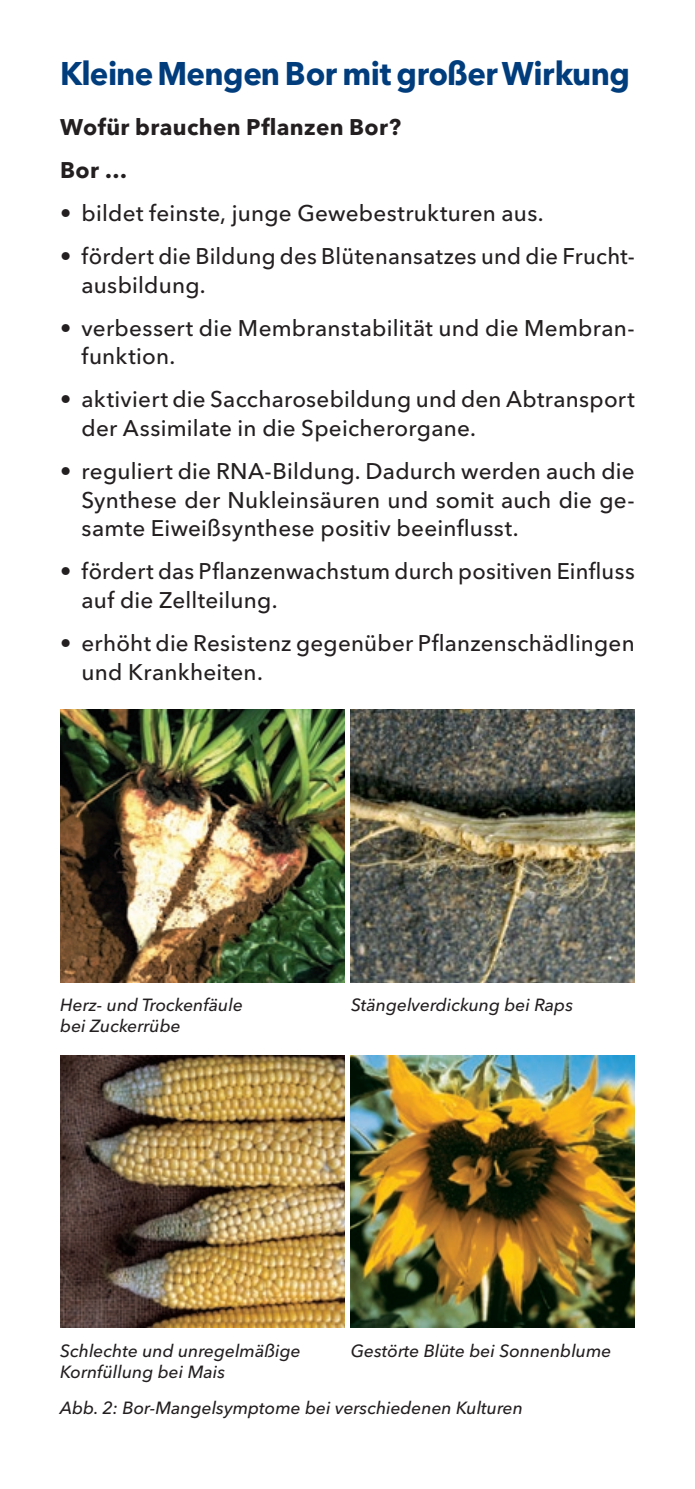
<style>
.page{position:relative;width:695px;height:1489px;background:#fff}
.page>*{position:absolute;margin:0;border:0;box-sizing:border-box;transform-origin:0 0}
.t1{font:700 32.5px "Avenir Next LT Pro";letter-spacing:-.015em;color:#013d7d;scale:.96 1}
.t2{font:500 22.5px/28.8px "Avenir Next LT Pro";letter-spacing:.01em;color:#231f20}
.t3{font:700 22.5px/43px "Avenir Next LT Pro";letter-spacing:.015em;color:#231f20}
.t4{font:italic 500 17.5px/21px "Avenir Next LT Pro";color:#231f20}
</style>
<div class="page">
<img style="left:60px;top:709px;width:284px;height:273px">
<img style="left:351px;top:709px;width:283px;height:273px">
<img style="left:60px;top:1055px;width:284px;height:272px">
<img style="left:351px;top:1055px;width:283px;height:272px">
<h1 class="t1" style="left:60px;top:54px;width:595px">Kleine Mengen Bor mit großer Wirkung</h1>
<p class="t3" style="left:60px;top:105px;width:342px">Wofür brauchen Pflanzen Bor?<br>Bor …</p>
<p class="t2" style="left:60px;top:198px;width:485px">• bildet feinste, junge Gewebestrukturen aus.</p>
<p class="t2" style="left:81px;top:241px;width:552px;text-indent:-21px">• fördert die Bildung des Blütenansatzes und die Frucht&shy;ausbildung.</p>
<p class="t2" style="left:81px;top:313px;width:552px;text-indent:-21px">• verbessert die Membranstabilität und die Membran&shy;funktion.</p>
<p class="t2" style="left:81px;top:385px;width:554px;text-indent:-21px">• aktiviert die Saccharosebildung und den Abtransport der Assimilate in die Speicherorgane.</p>
<p class="t2" style="left:81px;top:456px;width:554px;text-align:justify;text-indent:-21px">• reguliert die RNA-Bildung. Dadurch werden auch die Synthese der Nukleinsäuren und somit auch die ge&shy;samte Eiweißsynthese positiv beeinflusst.</p>
<p class="t2" style="left:81px;top:557px;width:554px;text-indent:-21px">• fördert das Pflanzenwachstum durch positiven Einfluss auf die Zellteilung.</p>
<p class="t2" style="left:81px;top:629px;width:554px;text-indent:-21px">• erhöht die Resistenz gegenüber Pflanzenschädlingen und Krankheiten.</p>
<p class="t4" style="left:60px;top:994px;width:184px">Herz- und Trockenfäule bei Zuckerrübe</p>
<p class="t4" style="left:351px;top:994px;width:223px">Stängelverdickung bei Raps</p>
<p class="t4" style="left:60px;top:1339px;width:242px">Schlechte und unregelmäßige<br>Kornfüllung bei Mais</p>
<p class="t4" style="left:351px;top:1339px;width:262px">Gestörte Blüte bei Sonnenblume</p>
<p class="t4" style="left:60px;top:1397px;width:464px">Abb. 2: Bor-Mangelsymptome bei verschiedenen Kulturen</p>
</div>
